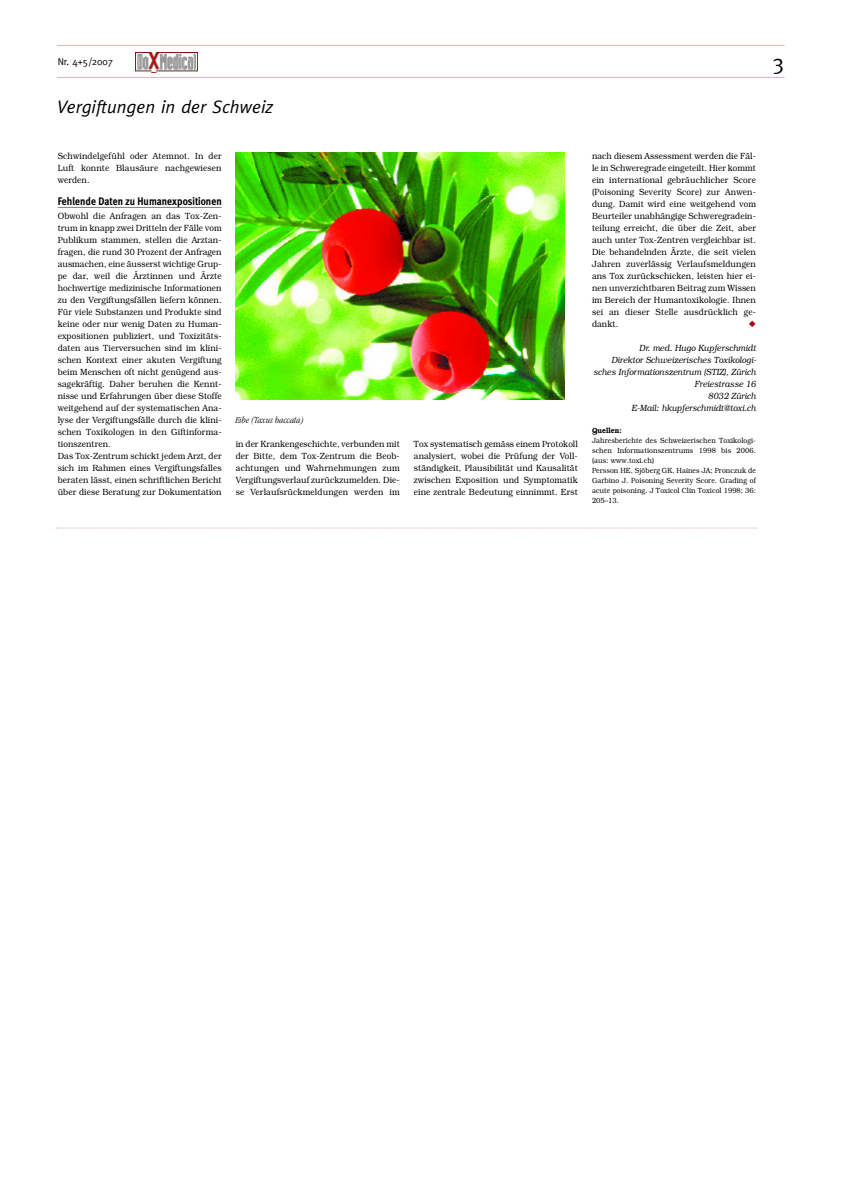
<style>
.page{position:relative;width:842px;height:1191px;background:#fff}
.page>*{position:absolute;margin:0;border:0;box-sizing:border-box;transform-origin:0 0}
.t1{font:22px "Meta";color:#000}
.t2{font:italic 18px "Meta";color:#000}
.t3{font:700 11px "Meta";letter-spacing:.01em;color:#000;scale:.9 1}
.t4{font:10px "Meta";color:#000}
.t5{font:italic 300 condensed 9.5px "Garamond";letter-spacing:.015em;color:#000}
.t6{font:300 9px/12px "Bookman";letter-spacing:.01em;color:#000;text-align:justify;scale:.9 1}
.t7{font:italic 300 9px/12px "Bookman";letter-spacing:.01em;color:#000;text-align:right;scale:.9 1}
.t8{font:300 7.5px/10px "Bookman";letter-spacing:.01em;color:#000;scale:.9 1}
.t9{font:600 7.5px "Bookman";letter-spacing:.015em;color:#000;scale:.9 1}
</style>
<div class="page">
<hr style="left:58px;top:207px;width:164px;height:1px;background:#808080">
<img style="left:135px;top:52px;width:62px;height:20px">
<svg style="left:57px;top:77px;width:729px;height:1px"></svg>
<svg style="left:57px;top:45px;width:729px;height:1px"></svg>
<img style="left:235px;top:152px;width:329px;height:247px">
<svg style="left:57px;top:527px;width:700px;height:1px"></svg>
<p class="t4" style="left:58px;top:56px;width:57px">Nr. 4+5/2007</p>
<h1 class="t1" style="left:772px;top:50px;width:13px">3</h1>
<h2 class="t2" style="left:57px;top:97px;width:218px">Vergiftungen in der Schweiz</h2>
<p class="t6" style="left:58px;top:150px;width:184px">Schwindelgefühl oder Atemnot. In der Luft konnte Blausäure nachgewiesen werden.</p>
<p class="t3" style="left:58px;top:195px;width:184px">Fehlende Daten zu Humanexpositionen</p>
<p class="t6" style="left:58px;top:210px;width:184px;text-align:left">Obwohl die Anfragen an das Tox-Zen&shy;trum in knapp zwei Dritteln der Fälle vom Publikum stammen, stellen die Arztan&shy;fragen, die rund 30 Prozent der Anfragen ausmachen, eine äusserst wichtige Grup&shy;pe dar, weil die Ärztinnen und Ärzte hochwertige medizinische Informationen zu den Vergiftungsfällen liefern können.<br>Für viele Substanzen und Produkte sind keine oder nur wenig Daten zu Human&shy;expositionen publiziert, und Toxizitäts&shy;daten aus Tierversuchen sind im klini&shy;schen Kontext einer akuten Vergiftung beim Menschen oft nicht genügend aus&shy;sagekräftig. Daher beruhen die Kennt&shy;nisse und Erfahrungen über diese Stoffe weitgehend auf der systematischen Ana&shy;lyse der Vergiftungsfälle durch die klini&shy;schen Toxikologen in den Giftinforma&shy;tionszentren.<br>Das Tox-Zentrum schickt jedem Arzt, der sich im Rahmen eines Vergiftungsfalles beraten lässt, einen schriftlichen Bericht über diese Beratung zur Dokumentation</p>
<p class="t5" style="left:235px;top:416px;width:70px">Eibe (Taxus baccata)</p>
<p class="t6" style="left:236px;top:438px;width:184px">in der Krankengeschichte, verbunden mit der Bitte, dem Tox-Zentrum die Beob&shy;achtungen und Wahrnehmungen zum Vergiftungsverlauf zurückzumelden. Die&shy;se Verlaufsrückmeldungen werden im</p>
<p class="t6" style="left:414px;top:438px;width:184px">Tox systematisch gemäss einem Protokoll analysiert, wobei die Prüfung der Voll&shy;ständigkeit, Plausibilität und Kausalität zwischen Exposition und Symptomatik eine zentrale Bedeutung einnimmt. Erst</p>
<p class="t6" style="left:592px;top:150px;width:184px">nach diesem Assessment werden die Fäl&shy;le in Schweregrade eingeteilt. Hier kommt ein international gebräuchlicher Score (Poisoning Severity Score) zur Anwen&shy;dung. Damit wird eine weitgehend vom Beurteiler unabhängige Schweregradein&shy;teilung erreicht, die über die Zeit, aber auch unter Tox-Zentren vergleichbar ist.<br>Die behandelnden Ärzte, die seit vielen Jahren zuverlässig Verlaufsmeldungen ans Tox zurückschicken, leisten hier ei&shy;nen unverzichtbaren Beitrag zum Wissen im Bereich der Humantoxikologie. Ihnen sei an dieser Stelle ausdrücklich ge&shy;dankt.</p>
<p class="t7" style="left:593px;top:342px;width:182px">Dr. med. Hugo Kupferschmidt<br>Direktor Schweizerisches Toxikologi&shy;sches Informationszentrum (STIZ), Zürich<br>Freiestrasse 16<br>8032 Zürich<br>E-Mail: hkupferschmidt@toxi.ch</p>
<p class="t9" style="left:592px;top:426px;width:35px">Quellen:</p>
<p class="t8" style="left:592px;top:435px;width:184px">Jahresberichte des Schweizerischen Toxikologi&shy;schen Informationszentrums 1998 bis 2006. (aus: www.toxi.ch)<br>Persson HE, Sjöberg GK, Haines JA; Pronczuk de Garbino J. Poisoning Severity Score. Grading of acute poisoning. J Toxicol Clin Toxicol 1998; 36:<br>205–13.</p>
</div>
